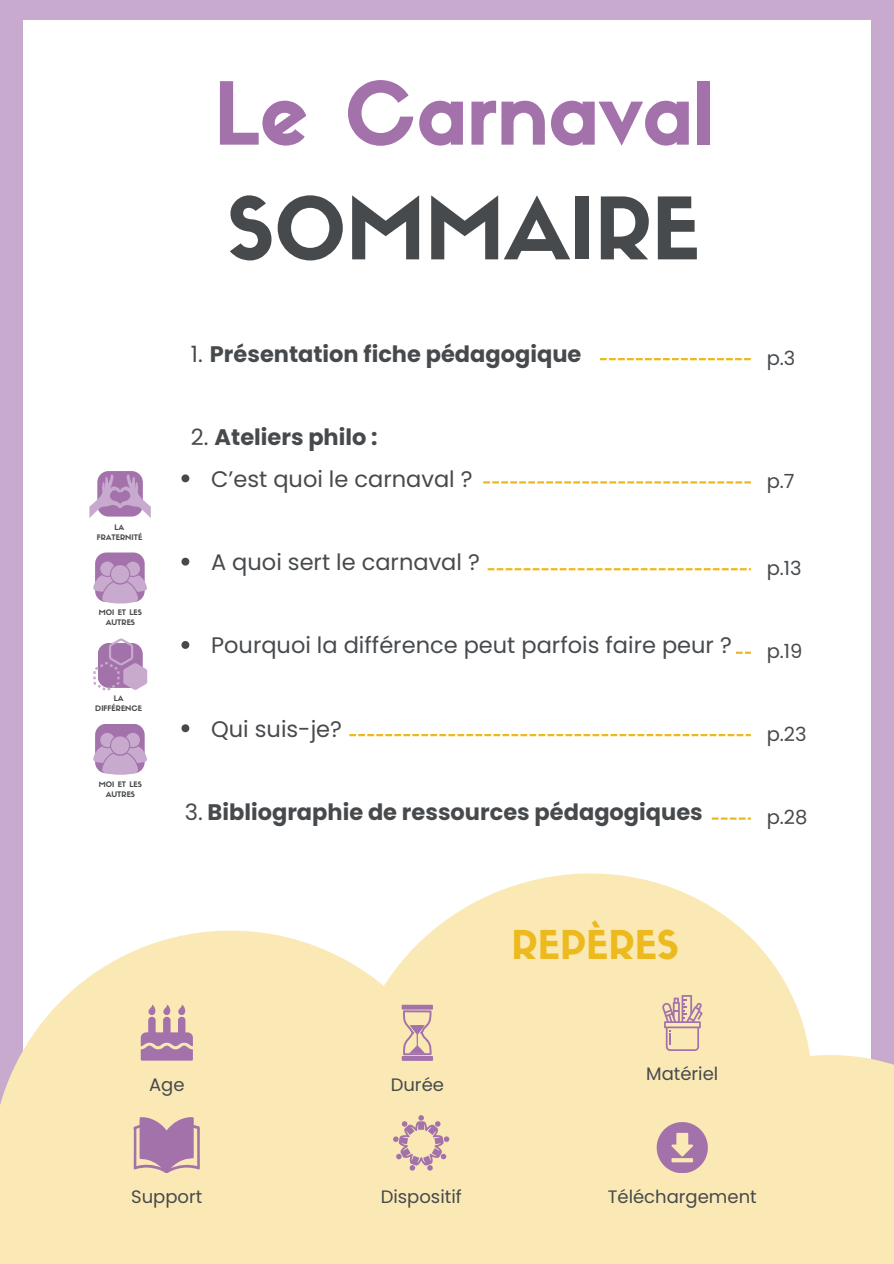
<style>
.page{position:relative;width:894px;height:1264px;background:#fff}
.page>*{position:absolute;margin:0;border:0;box-sizing:border-box;transform-origin:0 0}
.t1{font:85.2px "Sifonn Basic";color:#a372ab}
.t2{font:84.45px "Sifonn Basic";color:#474a4d}
.t3{font:39px "Sifonn Basic";color:#ecba1e}
.t4{font:22.5px "Poppins";color:#474a4d}
.t5{font:700 22.5px "Poppins";color:#474a4d}
.t6{font:19.5px "Poppins";color:#474a4d}
.t7{font:18px "Poppins";color:#474a4d}
.t8{font:7.5px/10.1px "Sifonn Basic";color:#474a4d;text-align:center}
.s1{font-weight:400}
</style>
<div class="page">
<div style="left:0;top:0;width:893px;height:1263px;background:#c7aacd"></div>
<div style="left:24px;top:20px;width:846px;height:1221px;background:#fff"></div>
<svg style="left:0;top:689px;width:893px;height:574px;fill:#fae9b5"></svg>
<svg style="left:141px;top:1004px;width:51px;height:56px;background:#c6a2ae"></svg>
<svg style="left:392px;top:1115px;width:57px;height:56px;background:#e0c6b2"></svg>
<svg style="left:401px;top:1004px;width:32px;height:56px;background:#d6b8b0"></svg>
<svg style="left:656px;top:1122px;width:51px;height:50px;background:#c19bae"></svg>
<svg style="left:662px;top:995px;width:40px;height:55px;background:#dfc4b1"></svg>
<svg style="left:133px;top:1116px;width:67px;height:56px;background:#bb94ad"></svg>
<svg style="left:181px;top:474px;width:8px;height:8px"></svg>
<svg style="left:181px;top:557px;width:8px;height:8px"></svg>
<svg style="left:181px;top:641px;width:8px;height:8px"></svg>
<svg style="left:181px;top:724px;width:8px;height:8px"></svg>
<svg style="left:483px;top:481px;width:267px;height:2px"></svg>
<svg style="left:599px;top:358px;width:151px;height:2px"></svg>
<svg style="left:487px;top:568px;width:263px;height:2px"></svg>
<svg style="left:736px;top:651px;width:14px;height:3px"></svg>
<svg style="left:349px;top:734px;width:401px;height:2px"></svg>
<svg style="left:711px;top:817px;width:39px;height:2px"></svg>
<svg style="left:89px;top:471px;width:62px;height:47px"></svg>
<svg style="left:93px;top:638px;width:54px;height:52px"></svg>
<svg style="left:93px;top:552px;width:54px;height:51px;background:#c2a3c8"></svg>
<svg style="left:93px;top:723px;width:54px;height:51px;background:#c2a3c8"></svg>
<p class="t8" style="left:97px;top:522px;width:47px">LA<br>FRATERNITÉ</p>
<p class="t8" style="left:99px;top:608px;width:45px">MOI ET LES<br>AUTRES</p>
<p class="t8" style="left:95px;top:694px;width:48px">LA<br>DIFFÉRENCE</p>
<p class="t8" style="left:99px;top:779px;width:45px">MOI ET LES<br>AUTRES</p>
<p class="t1" style="left:214px;top:81px;width:501px">Le Carnaval</p>
<h2 class="t2" style="left:227px;top:196px;width:474px">SOMMAIRE</h2>
<p class="t5" style="left:191px;top:338px;width:392px"><span class="s1">1.</span> Présentation fiche pédagogique</p>
<h4 class="t5" style="left:191px;top:421px;width:188px"><span class="s1">2.</span> Ateliers philo :</h4>
<p class="t4" style="left:211px;top:463px;width:263px">C’est quoi le carnaval ?</p>
<p class="t4" style="left:211px;top:546px;width:270px">A quoi sert le carnaval ?</p>
<p class="t4" style="left:211px;top:629px;width:522px">Pourquoi la différence peut parfois faire peur ?</p>
<p class="t4" style="left:211px;top:713px;width:132px">Qui suis-je?</p>
<h4 class="t5" style="left:185px;top:796px;width:519px"><span class="s1">3.</span> Bibliographie de ressources pédagogiques</h4>
<h3 class="t3" style="left:511px;top:929px;width:169px">REPÈRES</h3>
<p class="t6" style="left:766px;top:344px;width:30px">p.3</p>
<p class="t6" style="left:766px;top:467px;width:29px">p.7</p>
<p class="t6" style="left:766px;top:554px;width:36px">p.13</p>
<p class="t6" style="left:766px;top:638px;width:37px">p.19</p>
<p class="t6" style="left:766px;top:720px;width:41px">p.23</p>
<p class="t6" style="left:766px;top:803px;width:42px">p.28</p>
<h2 class="t7" style="left:149px;top:1071px;width:37px">Age</h2>
<p class="t7" style="left:390px;top:1071px;width:55px">Durée</p>
<p class="t7" style="left:131px;top:1183px;width:73px">Support</p>
<p class="t7" style="left:380px;top:1183px;width:82px">Dispositif</p>
<p class="t7" style="left:646px;top:1061px;width:74px">Matériel</p>
<p class="t7" style="left:607px;top:1183px;width:150px">Téléchargement</p>
</div>
